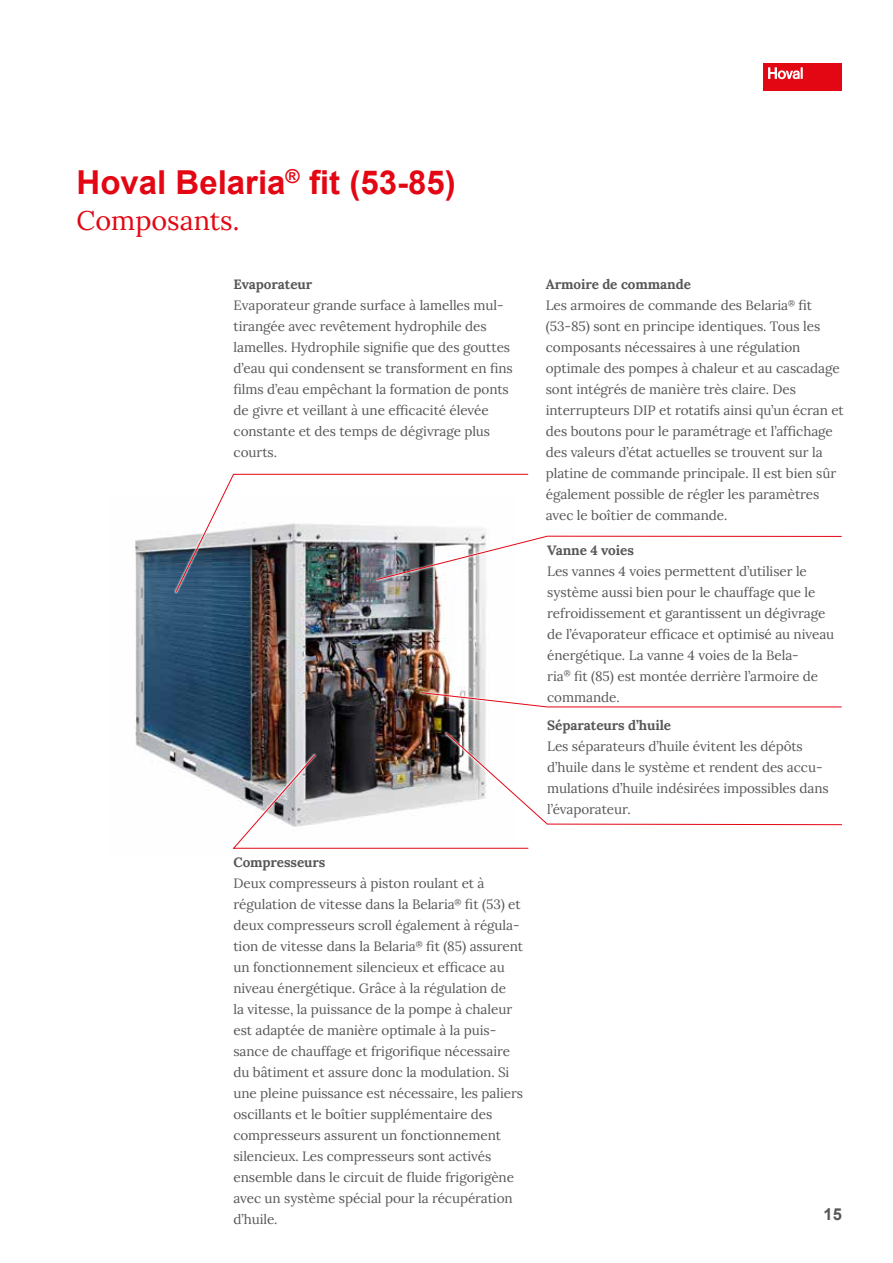
<style>
.page{position:relative;width:893px;height:1263px;background:#fff}
.page>*{position:absolute;margin:0;border:0;box-sizing:border-box;transform-origin:0 0}
.t1{font:700 33px "Arial";color:#e30613}
.t2{font:27px "Lora";color:#e30613}
.t3{font:700 16.5px "Arial";color:#575756}
.t4{font:13.5px/21px "Lora";letter-spacing:-.005em;color:#575756}
.t5{font:700 13.5px "Lora";letter-spacing:-.005em;color:#575756}
.s1{font-weight:700}
</style>
<div class="page">
<img style="left:134px;top:536px;width:352px;height:258px">
<svg style="left:173px;top:536px;width:313px;height:58px"></svg>
<svg style="left:175px;top:473px;width:667px;height:120px"></svg>
<div style="left:419px;top:690px;width:425px;height:19px;background:#fff"></div>
<svg style="left:420px;top:692px;width:422px;height:16px"></svg>
<div style="left:230px;top:753px;width:301px;height:98px;background:#fff"></div>
<svg style="left:232px;top:732px;width:610px;height:117px"></svg>
<div style="left:763px;top:63px;width:79px;height:27px;background:#e30613"></div>
<svg style="left:768px;top:67px;width:35px;height:12px"></svg>
<h1 class="t1" style="left:77px;top:161px;width:381px">Hoval Belaria<sup>®</sup> fit (53-85)</h1>
<h2 class="t2" style="left:77px;top:200px;width:164px">Composants.</h2>
<p class="t5" style="left:234px;top:274px;width:80px">Evaporateur</p>
<p class="t4" style="left:234px;top:294px;width:281px">Evaporateur grande surface à lamelles mul&shy;tirangée avec revêtement hydrophile des lamelles. Hydrophile signifie que des gouttes d’eau qui condensent se transforment en fins films d’eau empêchant la formation de ponts de givre et veillant à une efficacité élevée constante et des temps de dégivrage plus courts.</p>
<p class="t5" style="left:233px;top:852px;width:93px">Compresseurs</p>
<p class="t4" style="left:233px;top:872px;width:291px">Deux compresseurs à piston roulant et à régulation de vitesse dans la Belaria<sup>®</sup> fit (53) et deux compresseurs scroll également à régula&shy;tion de vitesse dans la Belaria<sup>®</sup> fit (85) assurent un fonctionnement silencieux et efficace au niveau énergétique. Grâce à la régulation de<br>la vitesse, la puissance de la pompe à chaleur est adaptée de manière optimale à la puis&shy;sance de chauffage et frigorifique nécessaire du bâtiment et assure donc la modulation. Si une pleine puissance est nécessaire, les paliers oscillants et le boîtier supplémentaire des compresseurs assurent un fonctionnement silencieux. Les compresseurs sont activés ensemble dans le circuit de fluide frigorigène avec un système spécial pour la récupération d’huile.</p>
<p class="t4" style="left:546px;top:273px;width:300px"><span class="s1">Armoire de commande<br></span>Les armoires de commande des Belaria<sup>®</sup> fit (53-85) sont en principe identiques. Tous les composants nécessaires à une régulation optimale des pompes à chaleur et au cascadage sont intégrés de manière très claire. Des interrupteurs DIP et rotatifs ainsi qu’un écran et des boutons pour le paramétrage et l’affichage des valeurs d’état actuelles se trouvent sur la platine de commande principale. Il est bien sûr également possible de régler les paramètres avec le boîtier de commande.</p>
<p class="t5" style="left:547px;top:539px;width:88px">Vanne 4 voies</p>
<p class="t4" style="left:547px;top:559px;width:288px">Les vannes 4 voies permettent d’utiliser le système aussi bien pour le chauffage que le refroidissement et garantissent un dégivrage de l’évaporateur efficace et optimisé au niveau énergétique. La vanne 4 voies de la Bela-<br>ria<sup>®</sup> fit (85) est montée derrière l’armoire de commande.</p>
<p class="t5" style="left:547px;top:715px;width:125px">Séparateurs d’huile</p>
<p class="t4" style="left:547px;top:734px;width:283px">Les séparateurs d’huile évitent les dépôts d’huile dans le système et rendent des accu&shy;mulations d’huile indésirées impossibles dans l’évaporateur.</p>
<p class="t3" style="left:824px;top:1203px;width:20px">15</p>
</div>
